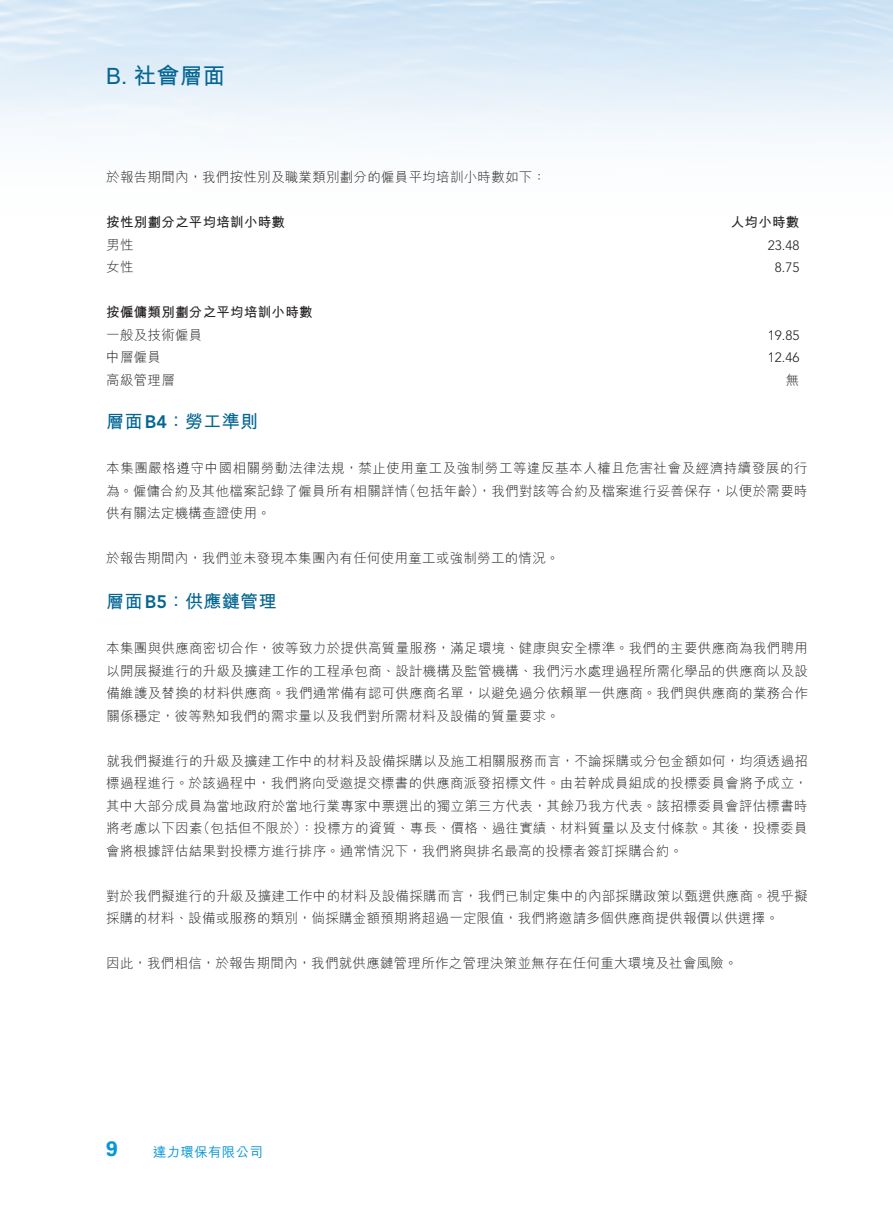
<style>
.page{position:relative;width:893px;height:1212px;background:#fff}
.page>*{position:absolute;margin:0;border:0;box-sizing:border-box;transform-origin:0 0}
.t1{font:700 22.5px "M Hei HK";color:#036592}
.t2{font:700 21px "Univers LT Std";color:#0696d7}
.t3{font:700 18px "M Hei HK";letter-spacing:.02em;color:#036592}
.t4{font:300 13.5px/22.5px "M Hei HK";letter-spacing:.02em;color:#231f20}
.t5{font:300 13.5px/22.5px "M Hei HK";letter-spacing:.04em;color:#231f20;text-align:right}
.t6{font:700 13.5px "M Hei HK";letter-spacing:.02em;color:#231f20}
.t7{font:300 13.5px "Avenir LT Std";color:#231f20}
.t8{font:500 13.5px "M Hei HK";letter-spacing:.02em;color:#0696d7}
.s1{font-family:"Avenir LT Std";font-weight:800}
</style>
<div class="page">
<h1 class="t1" style="left:106px;top:59px;width:120px">B. 社會層面</h1>
<p class="t4" style="left:106px;top:166px;width:441px">於報告期間內，我們按性別及職業類別劃分的僱員平均培訓小時數如下：</p>
<p class="t6" style="left:106px;top:212px;width:180px">按性別劃分之平均培訓小時數</p>
<p class="t6" style="left:731px;top:212px;width:70px">人均小時數</p>
<p class="t4" style="left:106px;top:233px;width:29px">男性</p>
<p class="t7" style="left:768px;top:237px;width:33px">23.48</p>
<p class="t4" style="left:106px;top:256px;width:29px">女性</p>
<p class="t6" style="left:106px;top:302px;width:208px">按僱傭類別劃分之平均培訓小時數</p>
<p class="t7" style="left:775px;top:260px;width:26px">8.75</p>
<p class="t4" style="left:106px;top:323px;width:98px">一般及技術僱員</p>
<p class="t7" style="left:768px;top:327px;width:33px">19.85</p>
<p class="t4" style="left:106px;top:346px;width:56px">中層僱員</p>
<p class="t7" style="left:768px;top:350px;width:33px">12.46</p>
<p class="t4" style="left:106px;top:368px;width:70px">高級管理層</p>
<h3 class="t3" style="left:106px;top:408px;width:154px">層面<span class="s1">B4</span>：勞工準則</h3>
<p class="t5" style="left:106px;top:457px;width:703px">本集團嚴格遵守中國相關勞動法律法規，禁止使用童工及強制勞工等違反基本人權且危害社會及經濟持續發展的行（包括年齡，）我們對該等合約及檔案進行妥善保存，以便於需要時</p>
<p class="t4" style="left:786px;top:368px;width:15px">無</p>
<p class="t4" style="left:106px;top:479px;width:304px">為。僱傭合約及其他檔案記錄了僱員所有相關詳情供有關法定機構查證使用。</p>
<p class="t4" style="left:106px;top:547px;width:455px">於報告期間內，我們並未發現本集團內有任何使用童工或強制勞工的情況。</p>
<h3 class="t3" style="left:106px;top:588px;width:172px">層面<span class="s1">B5</span>：供應鏈管理</h3>
<p class="t4" style="left:106px;top:637px;width:703px;text-align:justify">本集團與供應商密切合作，彼等致力於提供高質量服務，滿足環境、健康與安全標準。我們的主要供應商為我們聘用以開展擬進行的升級及擴建工作的工程承包商、設計機構及監管機構、我們污水處理過程所需化學品的供應商以及設備維護及替換的材料供應商。我們通常備有認可供應商名單，以避免過分依賴單一供應商。我們與供應商的業務合作關係穩定，彼等熟知我們的需求量以及我們對所需材料及設備的質量要求。</p>
<p class="t4" style="left:106px;top:749px;width:703px;text-align:right">就我們擬進行的升級及擴建工作中的材料及設備採購以及施工相關服務而言，不論採購或分包金額如何，均須透過招標過程進行。於該過程中，我們將向受邀提交標書的供應商派發招標文件。由若幹成員組成的投標委員會將予成立，其中大部分成員為當地政府於當地行業專家中票選出的獨立第三方代表，其餘乃我方代表。該招標委員會評估標書時（包括但不限於：）投標方的資質、專長、價格、過往實績、材料質量以及支付條款。其後，投標委員</p>
<p class="t4" style="left:106px;top:817px;width:578px">將考慮以下因素<br>會將根據評估結果對投標方進行排序。通常情況下，我們將與排名最高的投標者簽訂採購合約。</p>
<p class="t4" style="left:106px;top:884px;width:703px">對於我們擬進行的升級及擴建工作中的材料及設備採購而言，我們已制定集中的內部採購政策以甄選供應商。視乎擬採購的材料、設備或服務的類別，倘採購金額預期將超過一定限值，我們將邀請多個供應商提供報價以供選擇。</p>
<p class="t4" style="left:106px;top:952px;width:633px">因此，我們相信，於報告期間內，我們就供應鏈管理所作之管理決策並無存在任何重大環境及社會風險。</p>
<h2 class="t2" style="left:106px;top:1136px;width:13px">9</h2>
<p class="t8" style="left:153px;top:1142px;width:111px">達力環保有限公司</p>
</div>
